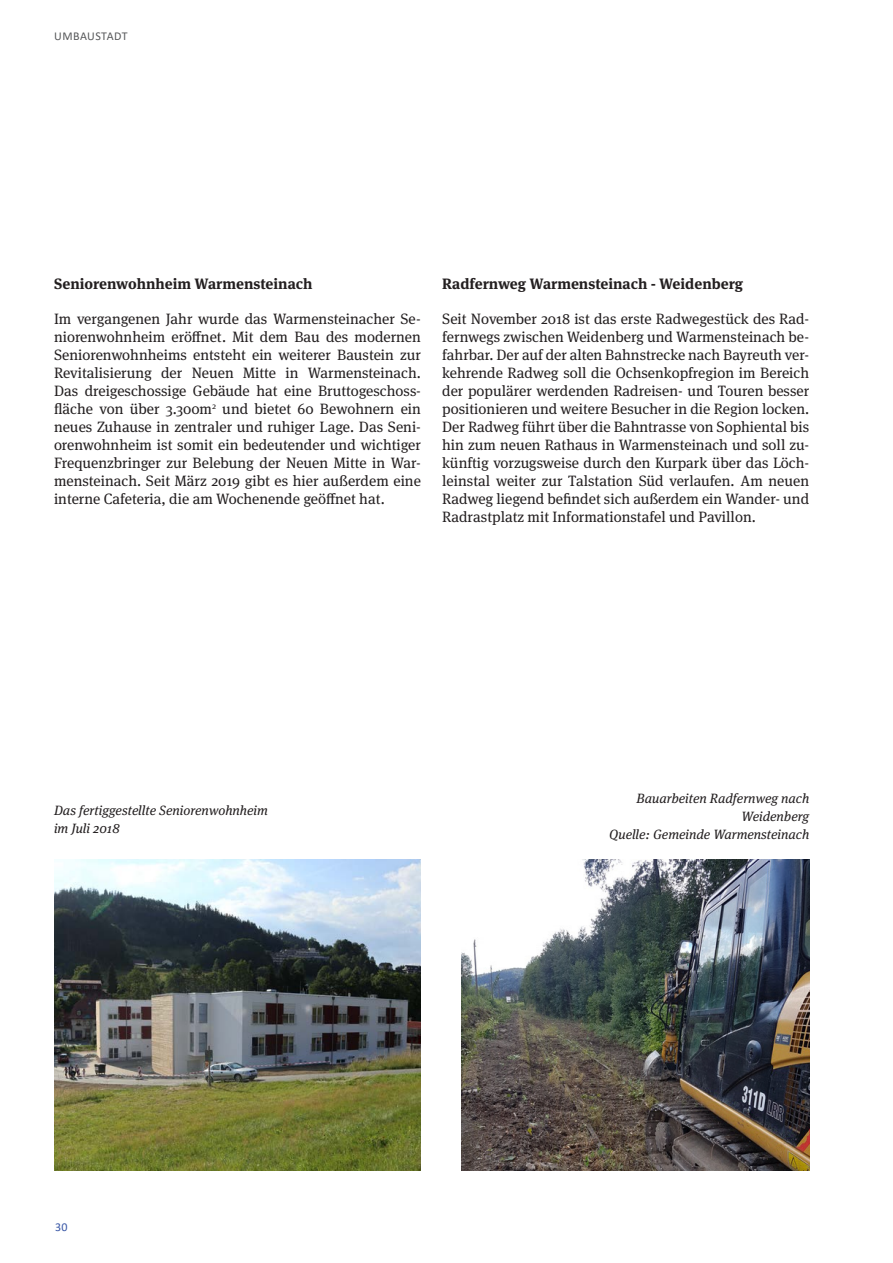
<style>
.page{position:relative;width:893px;height:1263px;background:#fff}
.page>*{position:absolute;margin:0;border:0;box-sizing:border-box;transform-origin:0 0}
.t1{font:15px/18px "Meta Serif Pro";color:#231f20;text-align:justify}
.t2{font:700 15px "Meta Serif Pro";color:#231f20}
.t3{font:italic 13.5px/18px "Meta Serif Pro";color:#231f20}
.t4{font:12px "Calibri";letter-spacing:.035em;color:#57585a}
.t5{font:12px "Calibri";color:#3957a6}
</style>
<div class="page">
<img style="left:54px;top:860px;width:367px;height:310px">
<img style="left:461px;top:860px;width:348px;height:310px">
<p class="t4" style="left:54px;top:27px;width:75px">UMBAUSTADT</p>
<p class="t2" style="left:54px;top:271px;width:260px">Seniorenwohnheim Warmensteinach</p>
<p class="t1" style="left:54px;top:309px;width:368px">Im vergangenen Jahr wurde das Warmensteinacher Se&shy;niorenwohnheim eröffnet. Mit dem Bau des modernen Seniorenwohnheims entsteht ein weiterer Baustein zur Revitalisierung der Neuen Mitte in Warmensteinach.<br>Das dreigeschossige Gebäude hat eine Bruttogeschoss&shy;fläche von über 3.300m<sup>2</sup> und bietet 60 Bewohnern ein neues Zuhause in zentraler und ruhiger Lage. Das Seni&shy;orenwohnheim ist somit ein bedeutender und wichtiger Frequenzbringer zur Belebung der Neuen Mitte in War&shy;mensteinach. Seit März 2019 gibt es hier außerdem eine interne Cafeteria, die am Wochenende geöffnet hat.</p>
<p class="t2" style="left:442px;top:271px;width:302px">Radfernweg Warmensteinach - Weidenberg</p>
<p class="t1" style="left:442px;top:309px;width:368px">Seit November 2018 ist das erste Radwegestück des Rad&shy;fernwegs zwischen Weidenberg und Warmensteinach be&shy;fahrbar. Der auf der alten Bahnstrecke nach Bayreuth ver&shy;kehrende Radweg soll die Ochsenkopfregion im Bereich der populärer werdenden Radreisen- und Touren besser positionieren und weitere Besucher in die Region locken.<br>Der Radweg führt über die Bahntrasse von Sophiental bis hin zum neuen Rathaus in Warmensteinach und soll zu&shy;künftig vorzugsweise durch den Kurpark über das Löch&shy;leinstal weiter zur Talstation Süd verlaufen. Am neuen Radweg liegend befindet sich außerdem ein Wander- und Radrastplatz mit Informationstafel und Pavillon.</p>
<p class="t3" style="left:54px;top:800px;width:215px">Das fertiggestellte Seniorenwohnheim im Juli 2018</p>
<p class="t3" style="left:609px;top:788px;width:201px;text-align:right">Bauarbeiten Radfernweg nach<br>Weidenberg<br>Quelle: Gemeinde Warmensteinach</p>
<p class="t5" style="left:55px;top:1218px;width:14px">30</p>
</div>
